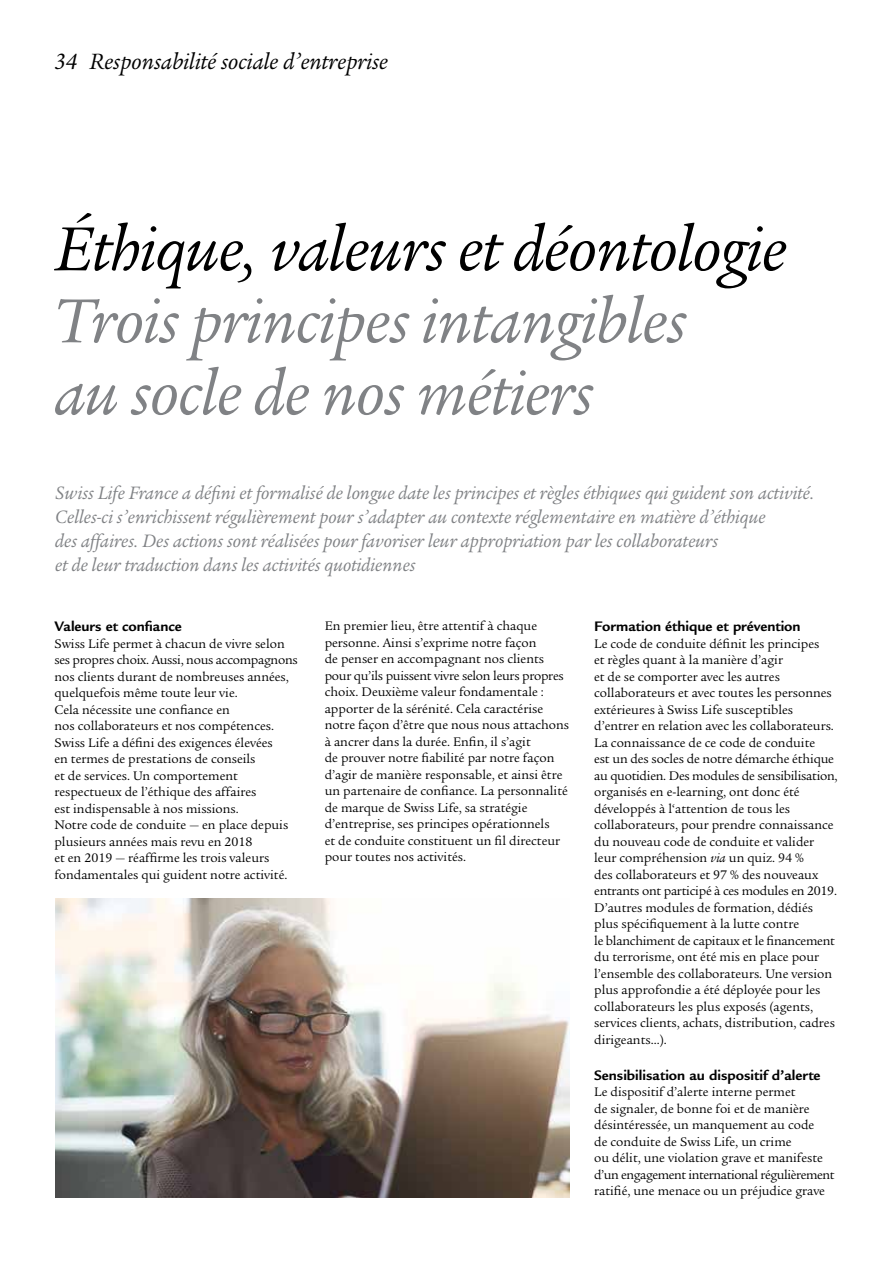
<style>
.page{position:relative;width:893px;height:1263px;background:#fff}
.page>*{position:absolute;margin:0;border:0;box-sizing:border-box;transform-origin:0 0}
.t1{font:italic 67.5px/72px "Legacy Serif LT";letter-spacing:-.01em;color:#808285}
.t2{font:italic 67.5px "Legacy Serif LT";letter-spacing:-.01em;color:#000}
.t3{font:italic 24px "Legacy Serif LT";color:#000}
.t4{font:italic 19.5px/24px "Legacy Serif LT";color:#808285}
.t5{font:700 15px "Legacy Sans LT";color:#000}
.t6{font:13.5px/16.5px "Legacy Serif LT";color:#000}
.s1{font-style:italic}
</style>
<div class="page">
<img style="left:55px;top:898px;width:514px;height:299px">
<h2 class="t3" style="left:54px;top:48px;width:335px">34 Responsabilité sociale d’entreprise</h2>
<h1 class="t2" style="left:54px;top:211px;width:734px">Éthique, valeurs et déontologie</h1>
<h1 class="t1" style="left:54px;top:286px;width:634px">Trois principes intangibles au socle de nos métiers</h1>
<p class="t4" style="left:55px;top:481px;width:761px">Swiss Life France a défini et formalisé de longue date les principes et règles éthiques qui guident son activité.<br>Celles-ci s’enrichissent régulièrement pour s’adapter au contexte réglementaire en matière d’éthique<br>des affaires. Des actions sont réalisées pour favoriser leur appropriation par les collaborateurs<br>et de leur traduction dans les activités quotidiennes</p>
<p class="t5" style="left:54px;top:618px;width:129px">Valeurs et confiance</p>
<p class="t6" style="left:54px;top:635px;width:245px">Swiss Life permet à chacun de vivre selon ses propres choix. Aussi, nous accompagnons nos clients durant de nombreuses années, quelquefois même toute leur vie.<br>Cela nécessite une confiance en<br>nos collaborateurs et nos compétences.<br>Swiss Life a défini des exigences élevées<br>en termes de prestations de conseils<br>et de services. Un comportement respectueux de l’éthique des affaires<br>est indispensable à nos missions.<br>Notre code de conduite — en place depuis plusieurs années mais revu en 2018<br>et en 2019 — réaffirme les trois valeurs fondamentales qui guident notre activité.</p>
<p class="t6" style="left:325px;top:618px;width:246px">En premier lieu, être attentif à chaque personne. Ainsi s’exprime notre façon<br>de penser en accompagnant nos clients pour qu’ils puissent vivre selon leurs propres choix. Deuxième valeur fondamentale : apporter de la sérénité. Cela caractérise notre façon d’être que nous nous attachons à ancrer dans la durée. Enfin, il s’agit<br>de prouver notre fiabilité par notre façon d’agir de manière responsable, et ainsi être un partenaire de confiance. La personnalité de marque de Swiss Life, sa stratégie d’entreprise, ses principes opérationnels<br>et de conduite constituent un fil directeur pour toutes nos activités.</p>
<p class="t5" style="left:594px;top:618px;width:208px">Formation éthique et prévention</p>
<p class="t6" style="left:594px;top:635px;width:245px">Le code de conduite définit les principes<br>et règles quant à la manière d’agir<br>et de se comporter avec les autres collaborateurs et avec toutes les personnes extérieures à Swiss Life susceptibles d’entrer en relation avec les collaborateurs.<br>La connaissance de ce code de conduite<br>est un des socles de notre démarche éthique au quotidien. Des modules de sensibilisation, organisés en e-learning, ont donc été développés à l‘attention de tous les collaborateurs, pour prendre connaissance du nouveau code de conduite et valider leur compréhension <span class="s1">via</span> un quiz. 94 %<br>des collaborateurs et 97 % des nouveaux entrants ont participé à ces modules en 2019.<br>D’autres modules de formation, dédiés plus spécifiquement à la lutte contre<br>le blanchiment de capitaux et le financement du terrorisme, ont été mis en place pour l’ensemble des collaborateurs. Une version plus approfondie a été déployée pour les collaborateurs les plus exposés (agents, services clients, achats, distribution, cadres dirigeants…).</p>
<p class="t5" style="left:594px;top:1066px;width:228px">Sensibilisation au dispositif d’alerte</p>
<p class="t6" style="left:594px;top:1084px;width:242px">Le dispositif d’alerte interne permet<br>de signaler, de bonne foi et de manière désintéressée, un manquement au code<br>de conduite de Swiss Life, un crime<br>ou délit, une violation grave et manifeste d’un engagement international régulièrement ratifié, une menace ou un préjudice grave</p>
</div>
